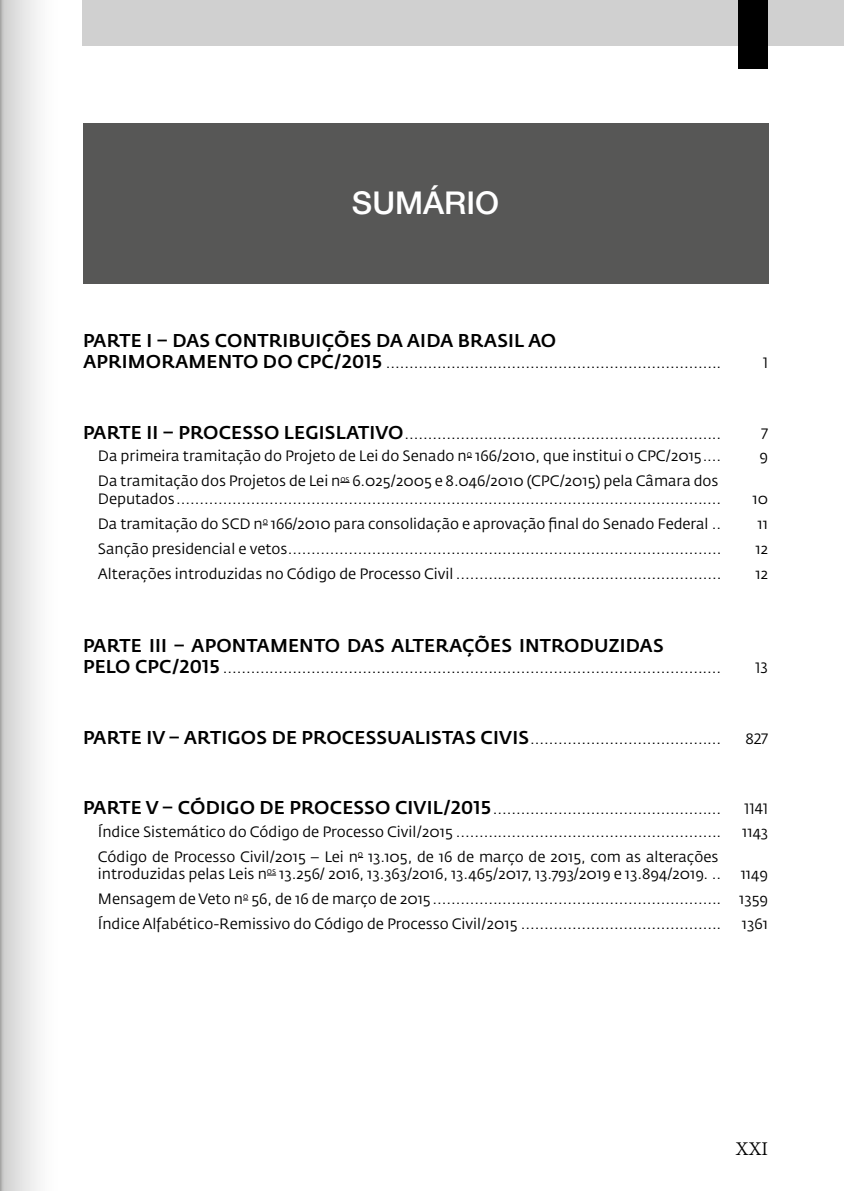
<style>
.page{position:relative;width:844px;height:1191px;background:#fff}
.page>*{position:absolute;margin:0;border:0;box-sizing:border-box;transform-origin:0 0}
.t1{font:500 31.5px "Helvetica Neue LT Std";color:#fff}
.t2{font:21px "Adobe Devanagari";color:#000}
.t3{font:500 18.38px "Fedra Sans Std";letter-spacing:.01em;color:#000}
.t4{font:14.88px/17.5px "Fedra Sans Std";color:#000}
.s1{font-weight:500;font-size:18.38px}
</style>
<div class="page">
<div style="left:83px;top:0;width:760px;height:45px;background:#d0d0d0"></div>
<div style="left:738px;top:0;width:29px;height:68px;background:#000"></div>
<div style="left:83px;top:123px;width:684px;height:160px;background:#575756"></div>
<svg style="left:0;top:0;width:101px;height:1191px"></svg>
<h1 class="t1" style="left:352px;top:184px;width:149px">SUMÁRIO</h1>
<p class="t3" style="left:83px;top:329px;width:474px">PARTE I – DAS CONTRIBUIÇÕES DA AIDA BRASIL AO</p>
<p class="t4" style="left:83px;top:354px;width:639px"><span class="s1">APRIMORAMENTO DO CPC/2015</span> ........................................................................</p>
<p class="t4" style="left:763px;top:354px;width:6px">1</p>
<p class="t4" style="left:83px;top:425px;width:639px"><span class="s1">PARTE II – PROCESSO LEGISLATIVO</span>....................................................................</p>
<p class="t4" style="left:761px;top:425px;width:8px">7</p>
<p class="t4" style="left:98px;top:447px;width:624px">Da primeira tramitação do Projeto de Lei do Senado n<sup>o</sup> 166/2010, que institui o CPC/2015....</p>
<p class="t4" style="left:759px;top:447px;width:10px">9</p>
<p class="t4" style="left:98px;top:472px;width:624px">Da tramitação dos Projetos de Lei n<sup>os</sup> 6.025/2005 e 8.046/2010 (CPC/2015) pela Câmara dos<br>Deputados.....................................................................................................................</p>
<p class="t4" style="left:752px;top:490px;width:17px">10</p>
<p class="t4" style="left:98px;top:515px;width:624px">Da tramitação do SCD n<sup>o</sup> 166/2010 para consolidação e aprovação final do Senado Federal ..</p>
<p class="t4" style="left:757px;top:515px;width:12px">11</p>
<p class="t4" style="left:98px;top:540px;width:624px">Sanção presidencial e vetos.............................................................................................</p>
<p class="t4" style="left:755px;top:540px;width:14px">12</p>
<p class="t4" style="left:98px;top:565px;width:624px">Alterações introduzidas no Código de Processo Civil.........................................................</p>
<p class="t4" style="left:755px;top:565px;width:14px">12</p>
<p class="t3" style="left:83px;top:634px;width:582px">PARTE III – APONTAMENTO DAS ALTERAÇÕES INTRODUZIDAS</p>
<p class="t4" style="left:83px;top:659px;width:639px"><span class="s1">PELO CPC/2015</span> ...........................................................................................................</p>
<p class="t4" style="left:755px;top:659px;width:14px">13</p>
<p class="t4" style="left:83px;top:729px;width:639px"><span class="s1">PARTE IV – ARTIGOS DE PROCESSUALISTAS CIVIS</span>.........................................</p>
<p class="t4" style="left:745px;top:729px;width:24px">827</p>
<p class="t4" style="left:83px;top:800px;width:639px"><span class="s1">PARTE V – CÓDIGO DE PROCESSO CIVIL/2015</span>.................................................</p>
<p class="t4" style="left:744px;top:800px;width:25px">1141</p>
<p class="t4" style="left:98px;top:822px;width:624px">Índice Sistemático do Código de Processo Civil/2015 .........................................................</p>
<p class="t4" style="left:742px;top:822px;width:27px">1143</p>
<p class="t4" style="left:98px;top:847px;width:624px">Código de Processo Civil/2015 – Lei n<sup>o</sup> 13.105, de 16 de março de 2015, com as alterações introduzidas pelas Leis n<sup>os</sup> 13.256/ 2016, 13.363/2016, 13.465/2017, 13.793/2019 e 13.894/2019. ..</p>
<p class="t4" style="left:98px;top:861px;width:671px;line-height:25px;text-align:justify;text-indent:642px">1149<br>Mensagem de Veto n<sup>o</sup> 56, de 16 de março de 2015.............................................................. 1359<br>Índice Alfabético‑Remissivo do Código de Processo Civil/2015 ...........................................</p>
<p class="t4" style="left:741px;top:915px;width:28px">1361</p>
<h2 class="t2" style="left:735px;top:1136px;width:34px">XXI</h2>
</div>
